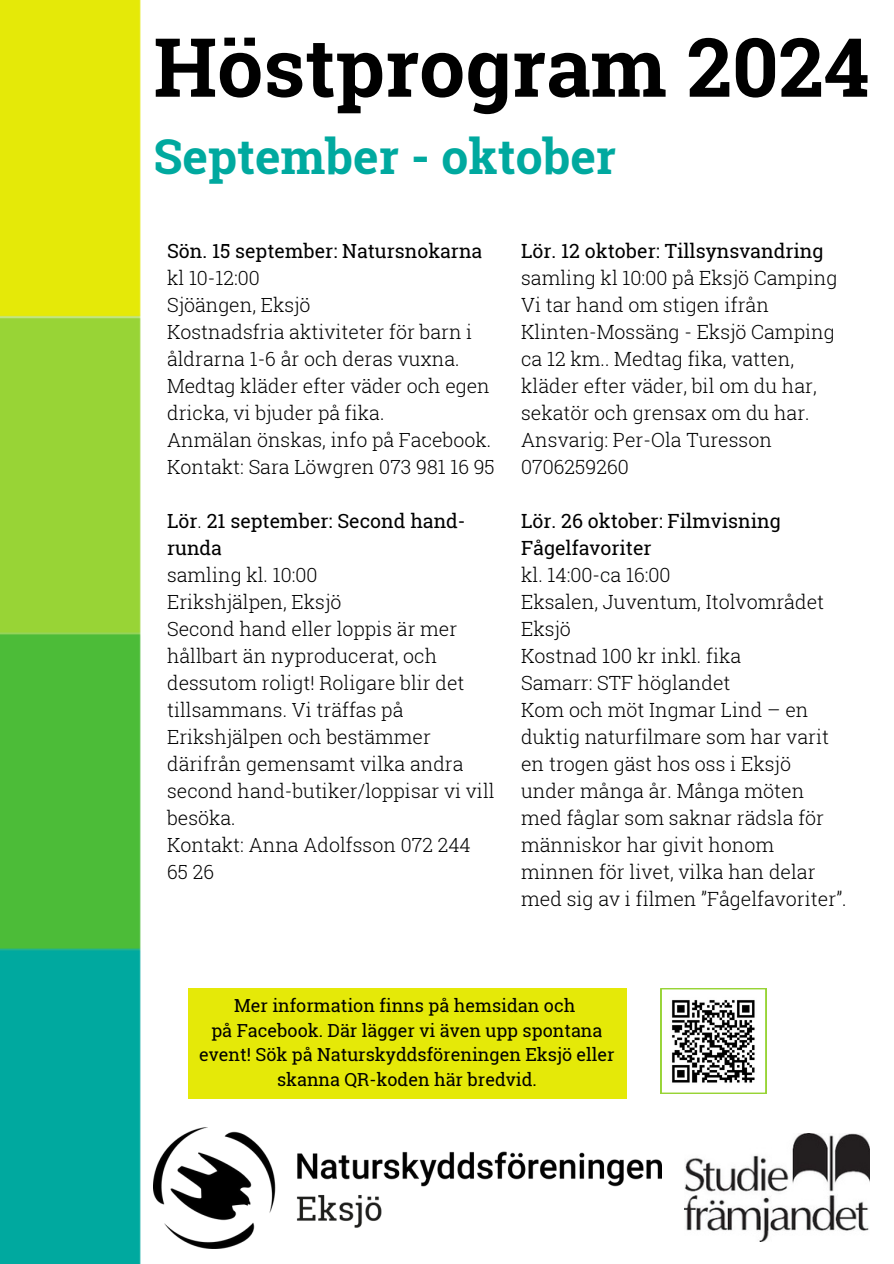
<style>
.page{position:relative;width:894px;height:1264px;background:#fff}
.page>*{position:absolute;margin:0;border:0;box-sizing:border-box;transform-origin:0 0}
.t1{font:700 81.6px "Roboto Slab";color:#000}
.t2{font:700 48px "Roboto Slab";color:#00a99f}
.t3{font:300 19.5px/27px "Roboto Slab";color:#000}
.t4{font:19.5px/27px "Roboto Slab";color:#000}
.t5{font:18px/24.8px "Roboto Slab";color:#000;text-align:center}
.s1{font-weight:300}
</style>
<div class="page">
<img style="left:0;top:0;width:141px;height:1263px">
<img style="left:153px;top:1127px;width:508px;height:121px">
<div style="left:188px;top:988px;width:438px;height:111px;background:#e5e908"></div>
<svg style="left:660px;top:988px;width:106px;height:105px"></svg>
<img style="left:684px;top:1133px;width:185px;height:108px">
<p class="t1" style="left:153px;top:11px;width:717px">Höstprogram 2024</p>
<p class="t2" style="left:153px;top:123px;width:464px">September - oktober</p>
<p class="t4" style="left:167px;top:237px;width:316px">Sön. 15 september: Natursnokarna</p>
<p class="t3" style="left:167px;top:264px;width:94px">kl 10-12:00</p>
<p class="t3" style="left:167px;top:291px;width:145px">Sjöängen, Eksjö</p>
<p class="t3" style="left:167px;top:318px;width:324px">Kostnadsfria aktiviteter för barn i åldrarna 1-6 år och deras vuxna.<br>Medtag kläder efter väder och egen dricka, vi bjuder på fika.</p>
<p class="t3" style="left:167px;top:426px;width:325px">Anmälan önskas, info på Facebook.</p>
<p class="t3" style="left:167px;top:453px;width:329px">Kontakt: Sara Löwgren 073 981 16 95</p>
<p class="t4" style="left:167px;top:507px;width:300px">Lör<span class="s1">.</span> 21 september: Second hand&shy;runda</p>
<p class="t3" style="left:167px;top:561px;width:152px">samling kl. 10:00</p>
<p class="t3" style="left:167px;top:588px;width:176px">Erikshjälpen, Eksjö</p>
<p class="t3" style="left:167px;top:615px;width:329px">Second hand eller loppis är mer hållbart än nyproducerat, och dessutom roligt! Roligare blir det tillsammans. Vi träffas på<br>Erikshjälpen och bestämmer därifrån gemensamt vilka andra second hand-butiker/loppisar vi vill besöka.</p>
<p class="t3" style="left:167px;top:831px;width:305px">Kontakt: Anna Adolfsson 072 244<br>65 26</p>
<p class="t4" style="left:521px;top:237px;width:304px">Lör. 12 oktober: Tillsynsvandring</p>
<p class="t3" style="left:521px;top:264px;width:317px">samling kl 10:00 på Eksjö Camping</p>
<p class="t3" style="left:521px;top:291px;width:315px">Vi tar hand om stigen ifrån<br>Klinten-Mossäng - Eksjö Camping ca 12 km.. Medtag fika, vatten, kläder efter väder, bil om du har, sekatör och grensax om du har.</p>
<p class="t3" style="left:521px;top:426px;width:252px">Ansvarig: Per-Ola Turesson</p>
<p class="t3" style="left:521px;top:453px;width:109px">0706259260</p>
<p class="t4" style="left:521px;top:507px;width:261px">Lör. 26 oktober: Filmvisning<br>Fågelfavoriter</p>
<p class="t3" style="left:521px;top:561px;width:151px">kl. 14:00-ca 16:00</p>
<p class="t3" style="left:521px;top:588px;width:304px">Eksalen, Juventum, Itolvområdet<br>Eksjö</p>
<p class="t3" style="left:521px;top:642px;width:222px">Kostnad 100 kr inkl. fika</p>
<p class="t3" style="left:521px;top:669px;width:211px">Samarr: STF höglandet</p>
<p class="t3" style="left:521px;top:696px;width:327px">Kom och möt Ingmar Lind – en duktig naturfilmare som har varit en trogen gäst hos oss i Eksjö under många år. Många möten med fåglar som saknar rädsla för människor har givit honom minnen för livet, vilka han delar med sig av i filmen ”Fågelfavoriter”.</p>
<h2 class="t5" style="left:234px;top:992px;width:343px">Mer information finns på hemsidan och</h2>
<p class="t5" style="left:199px;top:1017px;width:417px">på Facebook. Där lägger vi även upp spontana event! Sök på Naturskyddsföreningen Eksjö eller skanna QR-koden här bredvid.</p>
</div>
